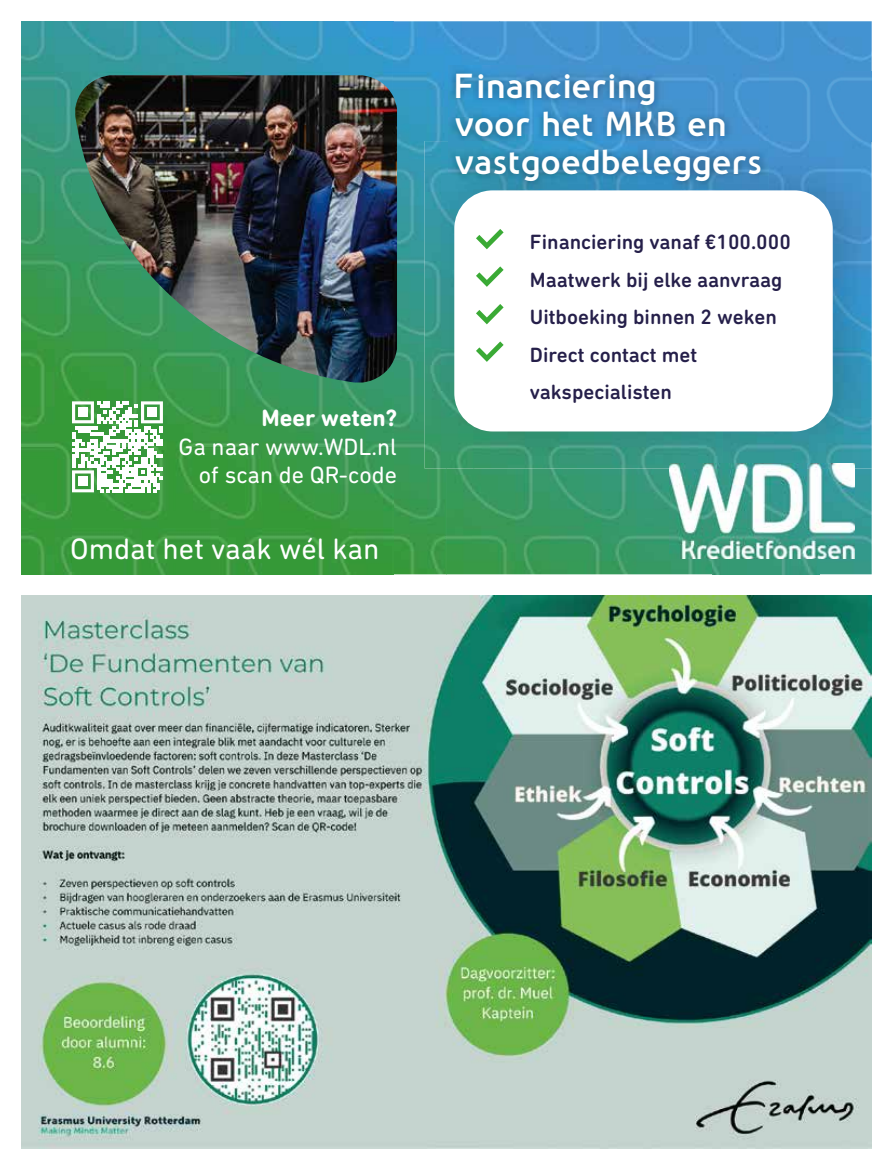
<style>
.page{position:relative;width:893px;height:1170px;background:#fff}
.page>*{position:absolute;margin:0;border:0;box-sizing:border-box;transform-origin:0 0}
.t1{font:700 31.5px/37.8px "Nevo";letter-spacing:.02em;color:#fff}
.t2{font:30px "DIN Next Rounded LT Pro";color:#fff}
.t3{font:24px/28.8px "DIN Next Rounded LT Pro";color:#fff;text-align:right}
.t4{font:700 24px "DIN Next Rounded LT Pro";color:#fff}
.t5{font:500 21px/37.5px "DIN Next Rounded LT Pro";color:#251f4a}
</style>
<div class="page">
<img style="left:21px;top:21px;width:372px;height:553px">
<img style="left:393px;top:21px;width:106px;height:150px">
<img style="left:499px;top:21px;width:373px;height:50px">
<img style="left:768px;top:71px;width:104px;height:70px">
<img style="left:393px;top:171px;width:53px;height:403px">
<img style="left:446px;top:468px;width:266px;height:106px">
<img style="left:819px;top:468px;width:53px;height:106px">
<img style="left:712px;top:558px;width:107px;height:16px">
<img style="left:75px;top:75px;width:322px;height:307px">
<img style="left:425px;top:141px;width:48px;height:327px">
<img style="left:723px;top:141px;width:149px;height:327px">
<img style="left:473px;top:189px;width:250px;height:279px">
<div style="left:454px;top:190px;width:379px;height:241px;background:#fff;border-radius:38px"></div>
<svg style="left:476px;top:229px;width:28px;height:20px"></svg>
<svg style="left:476px;top:266px;width:28px;height:21px"></svg>
<svg style="left:476px;top:304px;width:28px;height:20px"></svg>
<svg style="left:476px;top:341px;width:28px;height:21px"></svg>
<img style="left:448px;top:66px;width:320px;height:123px">
<img style="left:669px;top:463px;width:186px;height:95px">
<svg style="left:72px;top:401px;width:91px;height:91px"></svg>
<div style="left:78px;top:407px;width:10px;height:10px;background:#fff"></div>
<div style="left:147px;top:407px;width:10px;height:10px;background:#fff"></div>
<div style="left:78px;top:476px;width:10px;height:10px;background:#fff"></div>
<img style="left:21px;top:595px;width:851px;height:553px">
<p class="t4" style="left:261px;top:403px;width:137px">Meer weten?</p>
<p class="t3" style="left:178px;top:432px;width:220px">Ga naar www.WDL.nl of scan de QR-code</p>
<h2 class="t2" style="left:70px;top:531px;width:311px">Omdat het vaak wél kan</h2>
<h1 class="t1" style="left:454px;top:67px;width:310px">Financiering<br>voor het MKB en vastgoedbeleggers</h1>
<p class="t5" style="left:530px;top:223px;width:262px">Financiering vanaf €100.000<br>Maatwerk bij elke aanvraag<br>Uitboeking binnen 2 weken<br>Direct contact met vakspecialisten</p>
</div>
